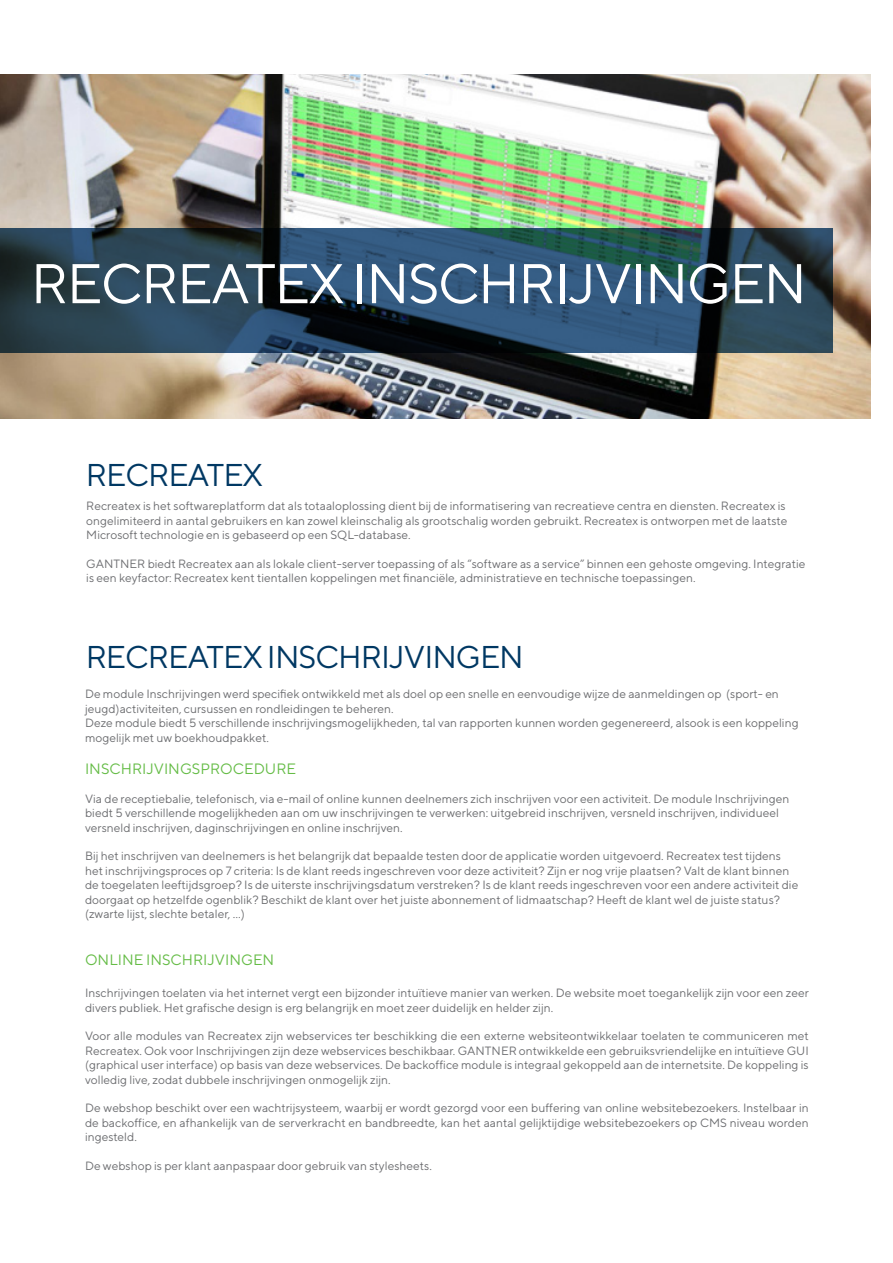
<style>
.page{position:relative;width:893px;height:1263px;background:#fff}
.page>*{position:absolute;margin:0;border:0;box-sizing:border-box;transform-origin:0 0}
.t1{font:55.8px "TT Norms";letter-spacing:-.03em;color:#fff}
.t2{font:31.5px "TT Norms";letter-spacing:-.03em;color:#003863}
.t3{font:15px "TT Norms";color:#65bc46}
.t4{font:12px/14.4px "TT Norms";color:#6c6d70}
</style>
<div class="page">
<img style="left:0;top:75px;width:871px;height:344px">
<svg style="left:0;top:228px;width:832px;height:125px;background:#29465b"></svg>
<p class="t1" style="left:31px;top:249px;width:778px">RECREATEX INSCHRIJVINGEN</p>
<p class="t2" style="left:86px;top:455px;width:179px">RECREATEX</p>
<p class="t4" style="left:86px;top:498px;width:702px">Recreatex is het softwareplatform dat als totaaloplossing dient bij de informatisering van recreatieve centra en diensten. Recreatex is ongelimiteerd in aantal gebruikers en kan zowel kleinschalig als grootschalig worden gebruikt. Recreatex is ontworpen met de laatste<br>Microsoft technologie en is gebaseerd op een SQL-database.</p>
<p class="t4" style="left:86px;top:556px;width:721px">GANTNER biedt Recreatex aan als lokale client-server toepassing of als “software as a service” binnen een gehoste omgeving. Integratie is een keyfactor: Recreatex kent tientallen koppelingen met financiële, administratieve en technische toepassingen.</p>
<p class="t2" style="left:86px;top:637px;width:440px">RECREATEX INSCHRIJVINGEN</p>
<p class="t4" style="left:85px;top:687px;width:715px">De module Inschrijvingen werd specifiek ontwikkeld met als doel op een snelle en eenvoudige wijze de aanmeldingen op (sport- en jeugd)activiteiten, cursussen en rondleidingen te beheren.<br>Deze module biedt 5 verschillende inschrijvingsmogelijkheden, tal van rapporten kunnen worden gegenereerd, alsook is een koppeling mogelijk met uw boekhoudpakket.</p>
<p class="t3" style="left:85px;top:759px;width:213px">INSCHRIJVINGSPROCEDURE</p>
<p class="t4" style="left:85px;top:791px;width:706px">Via de receptiebalie, telefonisch, via e-mail of online kunnen deelnemers zich inschrijven voor een activiteit. De module Inschrijvingen biedt 5 verschillende mogelijkheden aan om uw inschrijvingen te verwerken: uitgebreid inschrijven, versneld inschrijven, individueel versneld inschrijven, daginschrijvingen en online inschrijven.</p>
<p class="t4" style="left:85px;top:849px;width:715px">Bij het inschrijven van deelnemers is het belangrijk dat bepaalde testen door de applicatie worden uitgevoerd. Recreatex test tijdens het inschrijvingsproces op 7 criteria: Is de klant reeds ingeschreven voor deze activiteit? Zijn er nog vrije plaatsen? Valt de klant binnen de toegelaten leeftijdsgroep? Is de uiterste inschrijvingsdatum verstreken? Is de klant reeds ingeschreven voor een andere activiteit die doorgaat op hetzelfde ogenblik? Beschikt de klant over het juiste abonnement of lidmaatschap? Heeft de klant wel de juiste status? (zwarte lijst, slechte betaler, ...)</p>
<p class="t3" style="left:85px;top:950px;width:191px">ONLINE INSCHRIJVINGEN</p>
<p class="t4" style="left:85px;top:985px;width:725px">Inschrijvingen toelaten via het internet vergt een bijzonder intuïtieve manier van werken. De website moet toegankelijk zijn voor een zeer divers publiek. Het grafische design is erg belangrijk en moet zeer duidelijk en helder zijn.</p>
<p class="t4" style="left:85px;top:1029px;width:725px;text-align:justify">Voor alle modules van Recreatex zijn webservices ter beschikking die een externe websiteontwikkelaar toelaten te communiceren met Recreatex. Ook voor Inschrijvingen zijn deze webservices beschikbaar. GANTNER ontwikkelde een gebruiksvriendelijke en intuïtieve GUI (graphical user interface) op basis van deze webservices. De backoffice module is integraal gekoppeld aan de internetsite. De koppeling is volledig live, zodat dubbele inschrijvingen onmogelijk zijn.</p>
<p class="t4" style="left:85px;top:1101px;width:725px;text-align:justify">De webshop beschikt over een wachtrijsysteem, waarbij er wordt gezorgd voor een buffering van online websitebezoekers. Instelbaar in de backoffice, en afhankelijk van de serverkracht en bandbreedte, kan het aantal gelijktijdige websitebezoekers op CMS niveau worden ingesteld.</p>
<p class="t4" style="left:85px;top:1158px;width:348px">De webshop is per klant aanpaspaar door gebruik van stylesheets.</p>
</div>
